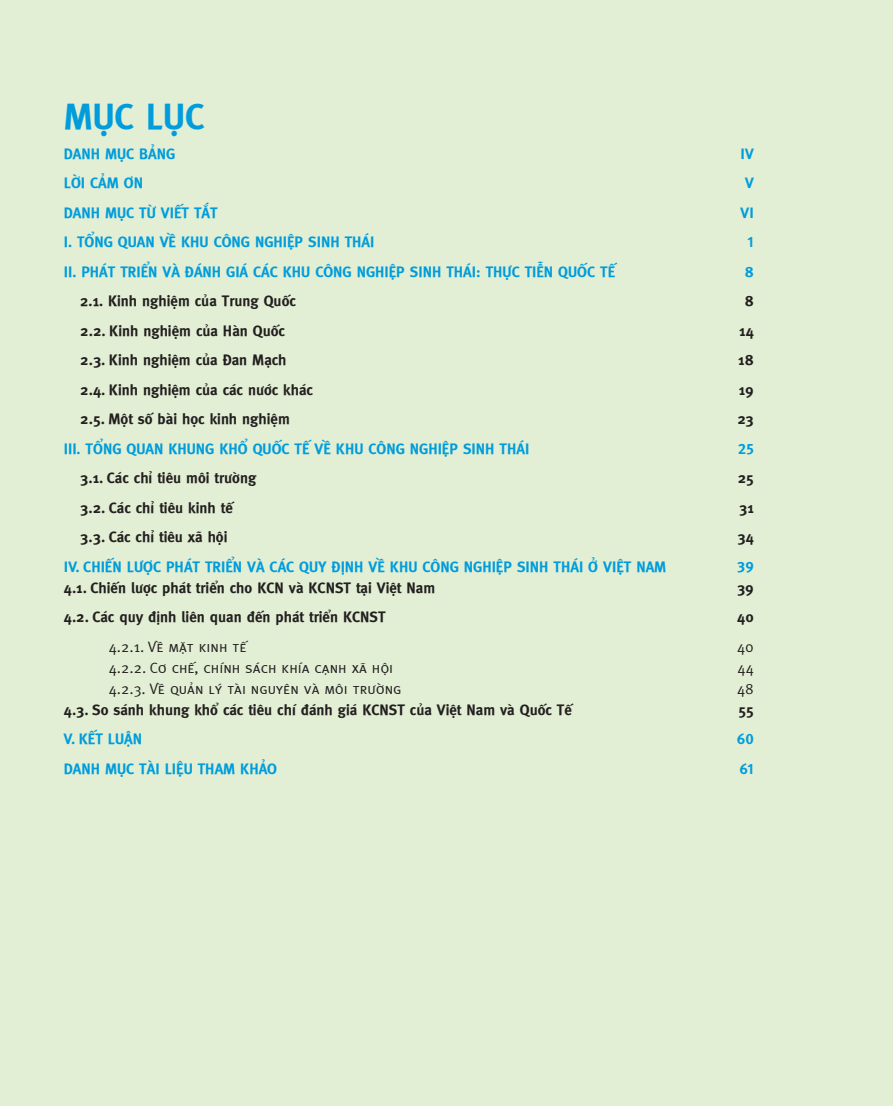
<style>
.page{position:relative;width:893px;height:1106px;background:#e2efd4}
.page>*{position:absolute;margin:0;border:0;box-sizing:border-box;transform-origin:0 0}
.Heading_1{font:700 36px "SFU Meta";color:#009cdc}
.TOC_2{font:700 15px "SFU Meta";color:#231f20}
.TOC_1{font:700 15px "SFU Meta";color:#009cdc}
.TOC_2-2{font:15px "SFU Meta Caps";color:#231f20}
.TOC_1-2{font:700 15px "SFU Meta";color:#231f20}
.TOC_2-3{font:700 15px "Meta Pro";letter-spacing:-.005em;color:#231f20}
.TOC_1-3{font:700 15px "Meta Pro";color:#009cdc}
.TOC_2-4{font:15px "Meta Pro";color:#231f20}
.TOC_1-4{font:700 15px "Meta Pro";color:#231f20}
.s1{font-family:"Meta Pro"}
</style>
<div class="page">
<p class="Heading_1" style="left:64px;top:86px;width:142px">MỤC LỤC</p>
<p class="TOC_1" style="left:64px;top:141px;width:113px">DANH MỤC BẢNG</p>
<p class="TOC_1-3" style="left:740px;top:144px;width:15px">IV</p>
<p class="TOC_1" style="left:64px;top:170px;width:81px">LỜI CẢM ƠN</p>
<p class="TOC_1-3" style="left:745px;top:173px;width:10px">V</p>
<p class="TOC_1" style="left:64px;top:200px;width:155px">DANH MỤC TỪ VIẾT TẮT</p>
<p class="TOC_1-3" style="left:740px;top:203px;width:15px">VI</p>
<p class="TOC_1" style="left:64px;top:229px;width:312px">I. TỔNG QUAN VỀ KHU CÔNG NGHIỆP SINH THÁI</p>
<p class="TOC_1-3" style="left:748px;top:232px;width:8px">1</p>
<p class="TOC_1" style="left:64px;top:259px;width:554px">II. PHÁT TRIỂN VÀ ĐÁNH GIÁ CÁC KHU CÔNG NGHIỆP SINH THÁI: THỰC TIỄN QUỐC TẾ</p>
<p class="TOC_1-3" style="left:745px;top:262px;width:11px">8</p>
<p class="TOC_2" style="left:80px;top:288px;width:217px">2.1. Kinh nghiệm của Trung Quốc</p>
<p class="TOC_2-3" style="left:745px;top:291px;width:11px">8</p>
<p class="TOC_2" style="left:80px;top:318px;width:206px"><span class="s1">2.2.</span> Kinh nghiệm của Hàn Quốc</p>
<p class="TOC_2-3" style="left:739px;top:321px;width:16px">14</p>
<p class="TOC_2" style="left:80px;top:347px;width:208px"><span class="s1">2.3.</span> Kinh nghiệm của Đan Mạch</p>
<p class="TOC_2-3" style="left:738px;top:350px;width:17px">18</p>
<p class="TOC_2" style="left:80px;top:377px;width:234px"><span class="s1">2.4.</span> Kinh nghiệm của các nước khác</p>
<p class="TOC_2-3" style="left:739px;top:380px;width:16px">19</p>
<p class="TOC_2" style="left:80px;top:406px;width:211px"><span class="s1">2.5.</span> Một số bài học kinh nghiệm</p>
<p class="TOC_2-3" style="left:738px;top:409px;width:18px">23</p>
<p class="TOC_1" style="left:64px;top:436px;width:467px">III. TỔNG QUAN KHUNG KHỔ QUỐC TẾ VỀ KHU CÔNG NGHIỆP SINH THÁI</p>
<p class="TOC_1-3" style="left:738px;top:439px;width:18px">25</p>
<p class="TOC_2" style="left:80px;top:465px;width:177px"><span class="s1">3.1.</span> Các chỉ tiêu môi trường</p>
<p class="TOC_2-3" style="left:738px;top:468px;width:18px">25</p>
<p class="TOC_2" style="left:80px;top:495px;width:154px"><span class="s1">3.2.</span> Các chỉ tiêu kinh tế</p>
<p class="TOC_2-3" style="left:739px;top:498px;width:16px">31</p>
<p class="TOC_2" style="left:80px;top:524px;width:149px"><span class="s1">3.3.</span> Các chỉ tiêu xã hội</p>
<p class="TOC_2-3" style="left:737px;top:527px;width:18px">34</p>
<p class="TOC_1" style="left:64px;top:554px;width:604px"><span class="s1">IV.</span> CHIẾN LƯỢC PHÁT TRIỂN VÀ CÁC QUY ĐỊNH VỀ KHU CÔNG NGHIỆP SINH THÁI Ở VIỆT NAM</p>
<p class="TOC_1-3" style="left:737px;top:557px;width:18px">39</p>
<p class="TOC_1-2" style="left:64px;top:575px;width:373px"><span class="s1">4.1.</span> Chiến lược phát triển cho KCN và KCNST tại Việt Nam</p>
<p class="TOC_1-4" style="left:737px;top:578px;width:18px">39</p>
<p class="TOC_2" style="left:64px;top:604px;width:323px"><span class="s1">4.2.</span> Các quy định liên quan đến phát triển KCNST</p>
<p class="TOC_2-3" style="left:737px;top:607px;width:18px">40</p>
<p class="TOC_2-2" style="left:109px;top:634px;width:139px"><span class="s1">4.2.1.</span> Về mặt kinh tế</p>
<p class="TOC_2-4" style="left:737px;top:637px;width:18px">40</p>
<p class="TOC_2-2" style="left:109px;top:655px;width:286px"><span class="s1">4.2.2.</span> Cơ chế, chính sách khía cạnh xã hội</p>
<p class="TOC_2-4" style="left:737px;top:658px;width:18px">44</p>
<p class="TOC_2-2" style="left:109px;top:676px;width:294px"><span class="s1">4.2.3.</span> Về quản lý tài nguyên và môi trường</p>
<p class="TOC_2-4" style="left:737px;top:679px;width:18px">48</p>
<p class="TOC_2" style="left:64px;top:697px;width:510px"><span class="s1">4.3.</span> So sánh khung khổ các tiêu chí đánh giá KCNST của Việt Nam và Quốc Tế</p>
<p class="TOC_2-3" style="left:738px;top:700px;width:17px">55</p>
<p class="TOC_1" style="left:64px;top:726px;width:80px"><span class="s1">V.</span> KẾT LUẬN</p>
<p class="TOC_1-3" style="left:737px;top:729px;width:19px">60</p>
<p class="TOC_1" style="left:64px;top:756px;width:215px">DANH MỤC TÀI LIỆU THAM KHẢO</p>
<p class="TOC_1-3" style="left:739px;top:759px;width:16px">61</p>
</div>
